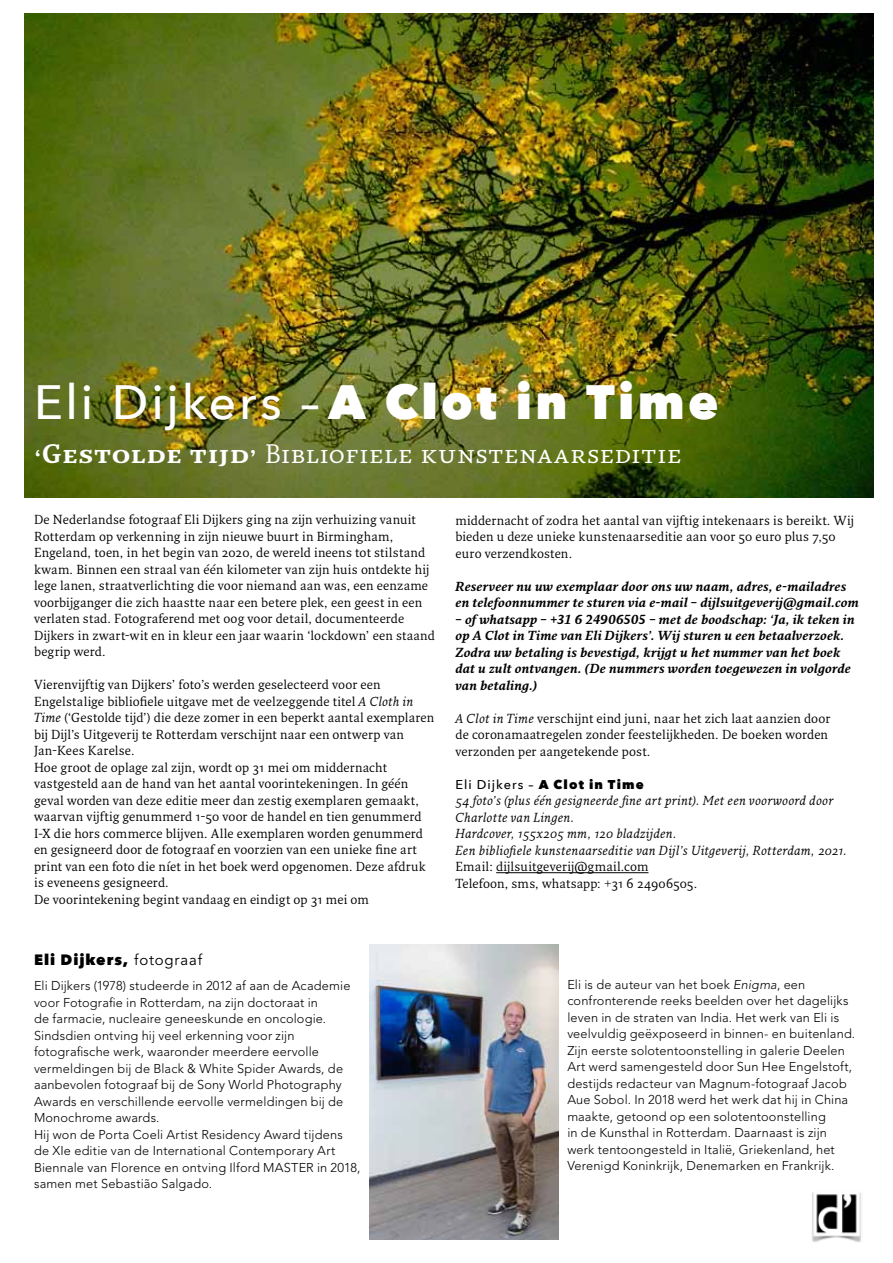
<style>
.page{position:relative;width:893px;height:1263px;background:#fff}
.page>*{position:absolute;margin:0;border:0;box-sizing:border-box;transform-origin:0 0}
.t1{font:500 48px "Avenir Next";letter-spacing:.055em;color:#fff}
.t2{font:26.1px "Fresco Sma Cap";letter-spacing:.03em;color:#fff}
.t3{font:800 15px "Avenir Next";letter-spacing:.065em;color:#000}
.t4{font:12.75px/16.5px "Fresco";letter-spacing:.01em;color:#000}
.t5{font:300 12.75px/16.5px "Avenir";letter-spacing:.015em;color:#000}
.t6{font:italic 700 12.75px/16.5px "Fresco LF";letter-spacing:.015em;color:#000}
.t7{font:italic 12.75px/16.5px "Fresco";letter-spacing:.01em;color:#000}
.t8{font:500 12.75px "Avenir Next";letter-spacing:.08em;color:#000}
.s1{font-weight:800}
.s2{font-family:"Fresco SC";font-weight:700}
.s3{font-style:italic}
.s4{font-family:"Fresco Sma Cap"}
.s5{font-family:"Avenir";font-weight:400}
</style>
<div class="page">
<img style="left:25px;top:14px;width:848px;height:483px">
<hr style="left:496px;top:872px;width:152px;height:1px;background:#000">
<img style="left:812px;top:1192px;width:49px;height:50px">
<img style="left:369px;top:945px;width:190px;height:294px">
<h1 class="t1" style="left:34px;top:361px;width:686px">Eli Dijkers – <span class="s1">A Clot in Time</span></h1>
<h2 class="t2" style="left:34px;top:438px;width:649px"><span class="s2">‘Gestolde tijd’</span> Bibliofiele kunstenaarseditie</h2>
<p class="t4" style="left:34px;top:511px;width:402px">De Nederlandse fotograaf Eli Dijkers ging na zijn verhuizing vanuit Rotterdam op verkenning in zijn nieuwe buurt in Birmingham, Engeland, toen, in het begin van 2020, de wereld ineens tot stilstand kwam. Binnen een straal van één kilometer van zijn huis ontdekte hij lege lanen, straatverlichting die voor niemand aan was, een eenzame voorbijganger die zich haastte naar een betere plek, een geest in een verlaten stad. Fotograferend met oog voor detail, documenteerde Dijkers in zwart-wit en in kleur een jaar waarin ‘lockdown’ een staand begrip werd.</p>
<p class="t4" style="left:34px;top:676px;width:402px">Vierenvijftig van Dijkers’ foto’s werden geselecteerd voor een Engelstalige bibliofiele uitgave met de veelzeggende titel <span class="s3">A Cloth in Time</span> (‘Gestolde tijd’) die deze zomer in een beperkt aantal exemplaren bij Dijl’s Uitgeverij te Rotterdam verschijnt naar een ontwerp van Jan-Kees Karelse.<br>Hoe groot de oplage zal zijn, wordt op 31 mei om middernacht vastgesteld aan de hand van het aantal voorintekeningen. In géén geval worden van deze editie meer dan zestig exemplaren gemaakt, waarvan vijftig genummerd 1-50 voor de handel en tien genummerd <span class="s4">I-X</span> die hors commerce blijven. Alle exemplaren worden genummerd en gesigneerd door de fotograaf en voorzien van een unieke fine art print van een foto die níet in het boek werd opgenomen. Deze afdruk is eveneens gesigneerd.<br>De voorintekening begint vandaag en eindigt op 31 mei om</p>
<p class="t4" style="left:455px;top:511px;width:400px">middernacht of zodra het aantal van vijftig intekenaars is bereikt. Wij bieden u deze unieke kunstenaarseditie aan voor 50 euro plus 7,50 euro verzendkosten.</p>
<p class="t6" style="left:455px;top:577px;width:405px">Reserveer nu uw exemplaar door ons uw naam, adres, e-mailadres en telefoonnummer te sturen via e-mail – dijlsuitgeverij@gmail.com</p>
<p class="t6" style="left:455px;top:610px;width:401px">– of whatsapp – +31 6 24906505 – met de boodschap: ‘Ja, ik teken in op A Clot in Time van Eli Dijkers’. Wij sturen u een betaalverzoek.<br>Zodra uw betaling is bevestigd, krijgt u het nummer van het boek dat u zult ontvangen. (De nummers worden toegewezen in volgorde van betaling.)</p>
<p class="t4" style="left:455px;top:709px;width:376px"><span class="s3">A Clot in Time</span> verschijnt eind juni, naar het zich laat aanzien door de coronamaatregelen zonder feestelijkheden. De boeken worden verzonden per aangetekende post.</p>
<p class="t8" style="left:455px;top:773px;width:190px">Eli Dijkers – <span class="s1">A Clot in Time</span></p>
<p class="t7" style="left:455px;top:792px;width:393px">54 foto’s (plus één gesigneerde fine art print). Met een voorwoord door Charlotte van Lingen.<br>Hardcover, 155x205 mm, 120 bladzijden.<br>Een bibliofiele kunstenaarseditie van Dijl’s Uitgeverij, Rotterdam, 2021.</p>
<p class="t4" style="left:455px;top:858px;width:243px">Email: dijlsuitgeverij@gmail.com<br>Telefoon, sms, whatsapp: +31 6 24906505.</p>
<p class="t3" style="left:34px;top:950px;width:170px">Eli Dijkers, <span class="s5">fotograaf</span></p>
<p class="t5" style="left:34px;top:978px;width:328px">Eli Dijkers (1978) studeerde in 2012 af aan de Academie voor Fotografie in Rotterdam, na zijn doctoraat in<br>de farmacie, nucleaire geneeskunde en oncologie.<br>Sindsdien ontving hij veel erkenning voor zijn fotografische werk, waaronder meerdere eervolle vermeldingen bij de Black &amp; White Spider Awards, de aanbevolen fotograaf bij de Sony World Photography Awards en verschillende eervolle vermeldingen bij de Monochrome awards.<br>Hij won de Porta Coeli Artist Residency Award tijdens de XIe editie van de International Contemporary Art Biennale van Florence en ontving Ilford MASTER in 2018, samen met Sebastião Salgado.</p>
<p class="t5" style="left:567px;top:976px;width:289px">Eli is de auteur van het boek <span class="s3">Enigma</span>, een confronterende reeks beelden over het dagelijks leven in de straten van India. Het werk van Eli is veelvuldig geëxposeerd in binnen- en buitenland.<br>Zijn eerste solotentoonstelling in galerie Deelen Art werd samengesteld door Sun Hee Engelstoft, destijds redacteur van Magnum-fotograaf Jacob Aue Sobol. In 2018 werd het werk dat hij in China maakte, getoond op een solotentoonstelling<br>in de Kunsthal in Rotterdam. Daarnaast is zijn werk tentoongesteld in Italië, Griekenland, het Verenigd Koninkrijk, Denemarken en Frankrijk.</p>
</div>
